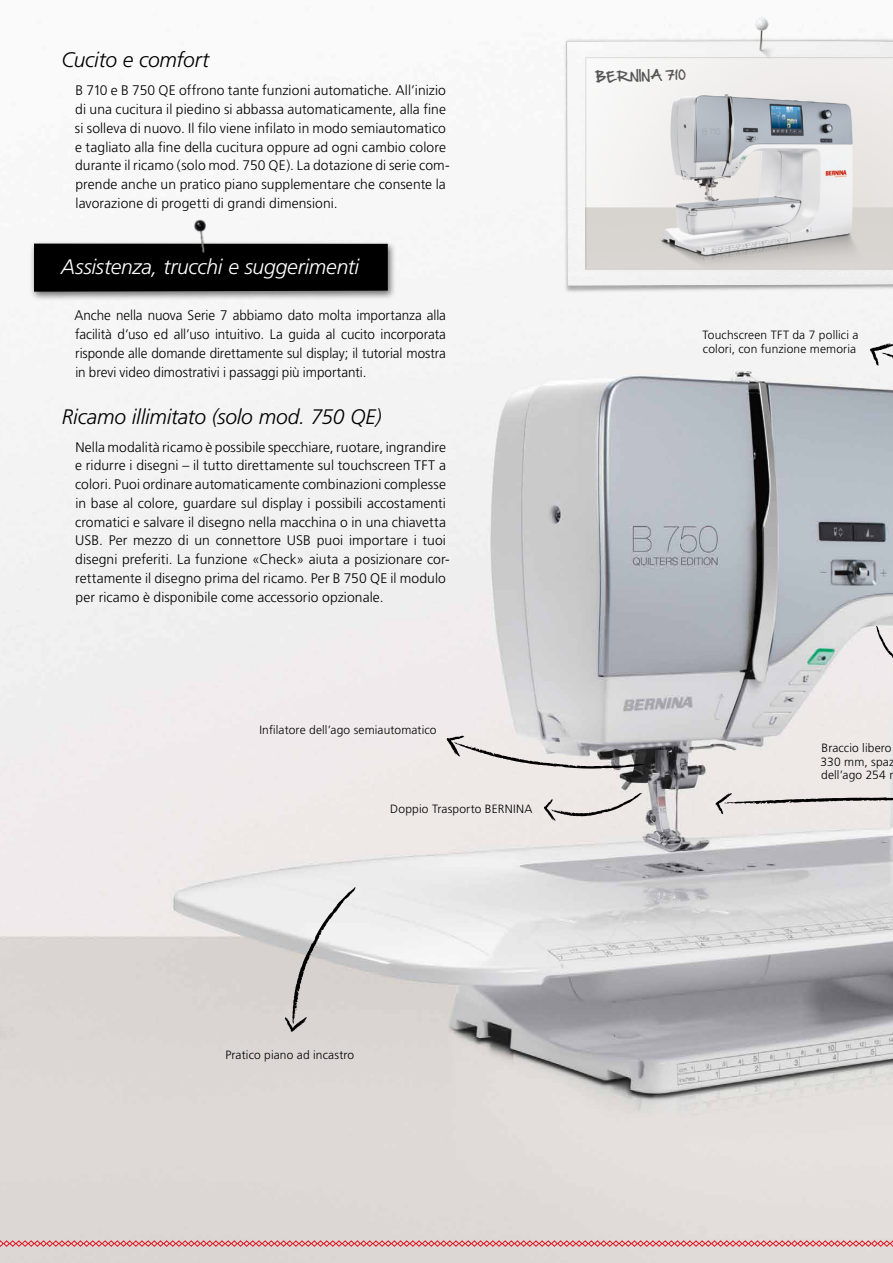
<style>
.page{position:relative;width:893px;height:1263px;background:#fff}
.page>*{position:absolute;margin:0;border:0;box-sizing:border-box;transform-origin:0 0}
.t1{font:italic 300 21px "Frutiger LT Std";letter-spacing:-.01em;color:#000}
.t2{font:italic 300 21px "Frutiger LT Std";letter-spacing:-.01em;color:#fff}
.t3{font:300 13.8px/18.8px "Frutiger LT Std";letter-spacing:.005em;color:#000}
.t4{font:12.3px "Hand Of Sean";color:#565656}
.t5{font:300 12px/13.5px "Frutiger LT Std";letter-spacing:.015em;color:#000}
</style>
<div class="page">
<img style="left:0;top:247px;width:893px;height:1016px">
<svg style="left:0;top:1240px;width:893px;height:7px"></svg>
<div style="left:29px;top:240px;width:367px;height:61px;background:#000;opacity:.55"></div>
<div style="left:34px;top:244px;width:354px;height:48px;background:#000"></div>
<img style="left:160px;top:219px;width:89px;height:61px">
<img style="left:884px;top:314px;width:9px;height:29px">
<img style="left:527px;top:38px;width:366px;height:276px">
<svg style="left:584px;top:56px;width:309px;height:215px"></svg>
<svg style="left:715px;top:793px;width:178px;height:21px"></svg>
<svg style="left:446px;top:735px;width:199px;height:34px"></svg>
<svg style="left:544px;top:793px;width:98px;height:28px"></svg>
<svg style="left:869px;top:343px;width:24px;height:105px"></svg>
<svg style="left:876px;top:626px;width:17px;height:49px"></svg>
<svg style="left:285px;top:887px;width:71px;height:145px"></svg>
<img style="left:751px;top:17px;width:33px;height:55px">
<h1 class="t1" style="left:62px;top:48px;width:149px">Cucito e comfort</h1>
<p class="t3" style="left:75px;top:81px;width:376px">B 710 e B 750 QE offrono tante funzioni automatiche. All’inizio di una cucitura il piedino si abbassa automaticamente, alla fine si solleva di nuovo. Il filo viene infilato in modo semiautomatico e tagliato alla fine della cucitura oppure ad ogni cambio colore durante il ricamo (solo mod. 750 QE). La dotazione di serie com&shy;prende anche un pratico piano supplementare che consente la lavorazione di progetti di grandi dimensioni.</p>
<h1 class="t2" style="left:61px;top:254px;width:299px">Assistenza, trucchi e suggerimenti</h1>
<p class="t3" style="left:74px;top:306px;width:373px;text-align:justify">Anche nella nuova Serie 7 abbiamo dato molta importanza alla facilità d’uso ed all’uso intuitivo. La guida al cucito incorporata risponde alle domande direttamente sul display; il tutorial mostra in brevi video dimostrativi i passaggi più importanti.</p>
<h1 class="t1" style="left:62px;top:404px;width:321px">Ricamo illimitato (solo mod. 750 QE)</h1>
<p class="t3" style="left:75px;top:438px;width:376px">Nella modalità ricamo è possibile specchiare, ruotare, ingrandire e ridurre i disegni – il tutto direttamente sul touchscreen TFT a colori. Puoi ordinare automaticamente combinazioni complesse in base al colore, guardare sul display i possibili accostamenti cromatici e salvare il disegno nella macchina o in una chiavetta USB. Per mezzo di un connettore USB puoi importare i tuoi disegni preferiti. La funzione «Check» aiuta a posizionare cor&shy;rettamente il disegno prima del ricamo. Per B 750 QE il modulo per ricamo è disponibile come accessorio opzionale.</p>
<p class="t5" style="left:259px;top:724px;width:179px">Infilatore dell’ago semiautomatico</p>
<p class="t5" style="left:390px;top:802px;width:144px">Doppio Trasporto BERNINA</p>
<p class="t4" style="left:595px;top:66px;width:92px;rotate:-2deg">BERNINA 710</p>
<p class="t5" style="left:702px;top:328px;width:158px">Touchscreen TFT da 7 pollici a colori, con funzione memoria</p>
<p class="t5" style="left:821px;top:741px;width:75px">Braccio libero<br>330 mm, spaz dell’ago 254</p>
<p class="t5" style="left:225px;top:1049px;width:130px">Pratico piano ad incastro</p>
</div>
